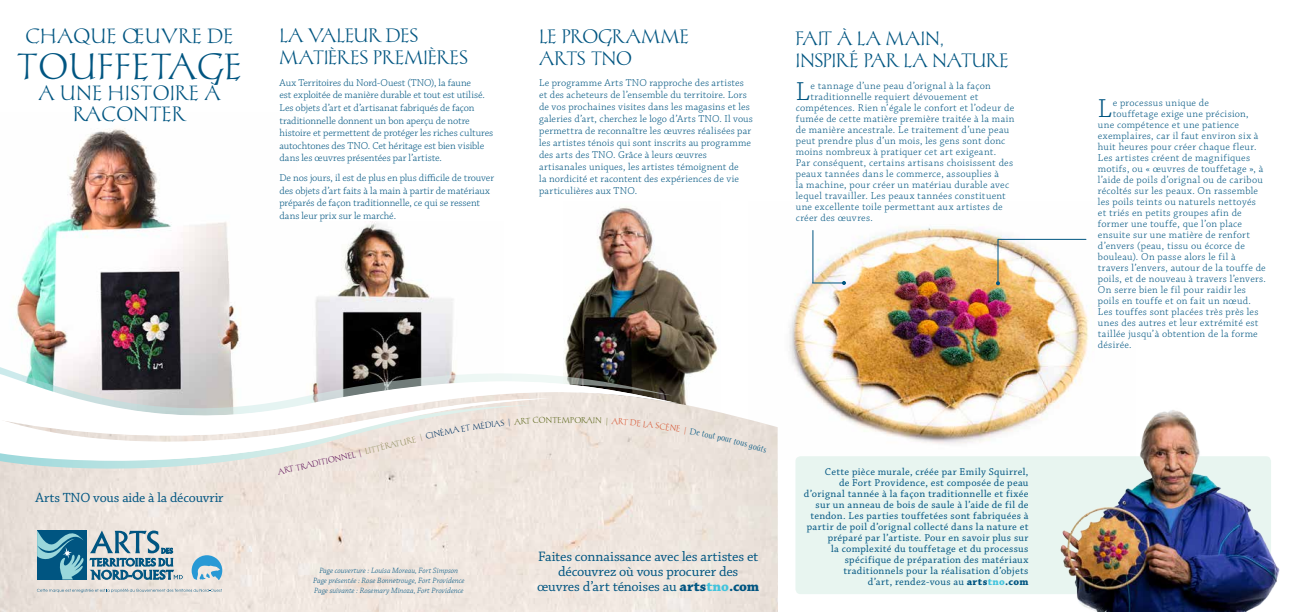
<style>
.page{position:relative;width:1296px;height:612px;background:#fff}
.page>*{position:absolute;margin:0;border:0;box-sizing:border-box;transform-origin:0 0}
.t1{font:30px "Chantelli Antiqua";color:#005581}
.t2{font:300 27.4px "Chaparral Pro";color:#005581}
.t3{font:17px/21.6px "Chantelli Antiqua";color:#005581;text-align:center}
.t4{font:16px/22px "Chantelli Antiqua";letter-spacing:-.035em;color:#005581}
.t5{font:14.4px/15px "Chaparral Pro";letter-spacing:-.015em;color:#005581;text-align:center}
.t6{font:14px "Chaparral Pro";letter-spacing:-.01em;color:#005581}
.t7{font:300 10.5px/12px "Chaparral Pro";letter-spacing:.02em;color:#005581}
.t8{font:10.5px/11px "Chaparral Pro";letter-spacing:.03em;color:#005581;text-align:right}
.t9{font:300 10.5px/12.6px "Chaparral Pro";letter-spacing:-.01em;color:#005581}
.t10{font:300 10.5px/12.6px "Chaparral Pro";letter-spacing:-.005em;color:#005581}
.t11{font:italic 300 8px/9.6px "Chaparral Pro";color:#005581;text-align:center}
.t12{font:7px "Chantelli Antiqua";color:#979467}
.t13{font:7px "Chantelli Antiqua";color:#62165c}
.t14{font:7px "Chantelli Antiqua";color:#005581}
.t15{font:7px "Chantelli Antiqua";color:#606b21}
.s1{color:#62165c}
.s2{font-weight:700}
.s3{font-weight:700;color:#42c4dd}
</style>
<div class="page">
<img style="left:789px;top:227px;width:300px;height:217px">
<img style="left:564px;top:206px;width:154px;height:185px">
<img style="left:315px;top:222px;width:138px;height:141px">
<img style="left:16px;top:128px;width:225px;height:235px">
<img style="left:0;top:391px;width:778px;height:221px">
<svg style="left:0;top:472px;width:534px;height:6px;background:#ece3db"></svg>
<svg style="left:0;top:363px;width:680px;height:9px"></svg>
<svg style="left:0;top:372px;width:680px;height:100px"></svg>
<svg style="left:37px;top:527px;width:146px;height:53px;background:#80a6b6"></svg>
<svg style="left:192px;top:555px;width:30px;height:25px"></svg>
<svg style="left:37px;top:589px;width:185px;height:4px"></svg>
<div style="left:795px;top:456px;width:476px;height:138px;background:#e3f3ed;border-radius:5px"></div>
<hr style="left:998px;top:239px;width:88px;height:1px;background:#005581">
<hr style="left:998px;top:239px;width:1px;height:44px;background:#005581">
<svg style="left:996px;top:281px;width:4px;height:4px"></svg>
<img style="left:1046px;top:396px;width:234px;height:216px">
<hr style="left:812px;top:230px;width:1px;height:53px;background:#005581">
<hr style="left:812px;top:282px;width:32px;height:1px;background:#005581">
<svg style="left:842px;top:281px;width:4px;height:4px"></svg>
<svg style="left:277px;top:466px;width:14px;height:9px"></svg>
<div style="left:420px;top:417px;width:141px;height:25px;background:#efe5de"></div>
<div style="left:575px;top:416px;width:157px;height:27px;background:#ece2db"></div>
<svg style="left:748px;top:444px;width:19px;height:9px"></svg>
<h3 class="t3" style="left:25px;top:25px;width:210px">CHAQUE ŒUVRE DE</h3>
<h1 class="t1" style="left:17px;top:47px;width:227px">TOUFFETAGE</h1>
<h3 class="t3" style="left:38px;top:82px;width:184px">A UNE HISTOIRE À<br>RACONTER</h3>
<h3 class="t4" style="left:280px;top:24px;width:190px">LA VALEUR DES<br>MATIÈRES PREMIÈRES</h3>
<p class="t9" style="left:280px;top:77px;width:215px">Aux Territoires du Nord-Ouest (TNO), la faune<br>est exploitée de manière durable et tout est utilisé.<br>Les objets d’art et d’artisanat fabriqués de façon traditionnelle donnent un bon aperçu de notre histoire et permettent de protéger les riches cultures autochtones des TNO. Cet héritage est bien visible dans les œuvres présentées par l’artiste.</p>
<p class="t10" style="left:280px;top:172px;width:216px">De nos jours, il est de plus en plus difficile de trouver des objets d’art faits à la main à partir de matériaux préparés de façon traditionnelle, ce qui se ressent dans leur prix sur le marché.</p>
<h3 class="t4" style="left:539px;top:25px;width:152px">LE PROGRAMME<br>ARTS TNO</h3>
<p class="t7" style="left:539px;top:77px;width:215px">Le programme Arts TNO rapproche des artistes et des acheteurs de l’ensemble du territoire. Lors de vos prochaines visites dans les magasins et les galeries d’art, cherchez le logo d’Arts TNO. Il vous permettra de reconnaître les œuvres réalisées par les artistes ténois qui sont inscrits au programme des arts des TNO. Grâce à leurs œuvres artisanales uniques, les artistes témoignent de<br>la nordicité et racontent des expériences de vie particulières aux TNO.</p>
<h3 class="t4" style="left:795px;top:27px;width:215px">FAIT À LA MAIN,<br>INSPIRÉ PAR LA NATURE</h3>
<h2 class="t2" style="left:796px;top:76px;width:16px">L</h2>
<p class="t7" style="left:811px;top:80px;width:182px">e tannage d’une peau d’orignal à la façon</p>
<p class="t7" style="left:811px;top:91px;width:169px">traditionnelle requiert dévouement et</p>
<p class="t7" style="left:796px;top:102px;width:220px">compétences. Rien n’égale le confort et l’odeur de</p>
<p class="t7" style="left:796px;top:113px;width:220px">fumée de cette matière première traitée à la main</p>
<p class="t7" style="left:796px;top:124px;width:215px">de manière ancestrale. Le traitement d’une peau</p>
<p class="t7" style="left:796px;top:135px;width:211px">peut prendre plus d’un mois, les gens sont donc</p>
<p class="t7" style="left:796px;top:146px;width:202px">moins nombreux à pratiquer cet art exigeant.</p>
<p class="t7" style="left:796px;top:157px;width:219px">Par conséquent, certains artisans choisissent des</p>
<p class="t7" style="left:796px;top:168px;width:205px">peaux tannées dans le commerce, assouplies à</p>
<p class="t7" style="left:796px;top:179px;width:215px">la machine, pour créer un matériau durable avec</p>
<p class="t7" style="left:796px;top:190px;width:212px">lequel travailler. Les peaux tannées constituent</p>
<p class="t7" style="left:796px;top:201px;width:209px">une excellente toile permettant aux artistes de</p>
<p class="t7" style="left:796px;top:212px;width:79px">créer des œuvres.</p>
<h3 class="t6" style="left:36px;top:490px;width:189px">Arts TNO vous aide à la découvrir</h3>
<p class="t12" style="left:347px;top:451px;width:72px;rotate:-14deg"><span class="s1">EL |</span> LITTÉRATURE</p>
<p class="t13" style="left:288px;top:465px;width:62px;rotate:-13deg">T TRADITIONN</p>
<p class="t11" style="left:313px;top:566px;width:153px">Page couverture : Louisa Moreau, Fort Simpson<br>Page présentée : Rose Bonnetrouge, Fort Providence<br>Page suivante : Rosemary Minoza, Fort Providence</p>
<p class="t15" style="left:562px;top:415px;width:14px">MP</p>
<p class="t14" style="left:735px;top:436px;width:15px;rotate:15deg">tous</p>
<h3 class="t5" style="left:537px;top:550px;width:224px">Faites connaissance avec les artistes et découvrez où vous procurer des œuvres d’art ténoises au <span class="s2">arts</span><span class="s3">tno</span><span class="s2">.com</span></h3>
<p class="t8" style="left:804px;top:467px;width:226px">Cette pièce murale, créée par Emily Squirrel,<br>de Fort Providence, est composée de peau d’orignal tannée à la façon traditionnelle et fixée sur un anneau de bois de saule à l’aide de fil de tendon. Les parties touffetées sont fabriquées à partir de poil d’orignal collecté dans la nature et préparé par l’artiste. Pour en savoir plus sur<br>la complexité du touffetage et du processus spécifique de préparation des matériaux traditionnels pour la réalisation d’objets<br>d’art, rendez-vous au <span class="s2">arts</span><span class="s3">tno</span><span class="s2">.com</span></p>
<h2 class="t2" style="left:1098px;top:94px;width:16px">L</h2>
<p class="t7" style="left:1113px;top:97px;width:98px">e processus unique de</p>
<p class="t7" style="left:1113px;top:108px;width:138px">touffetage exige une précision,</p>
<p class="t7" style="left:1098px;top:119px;width:143px">une compétence et une patience</p>
<p class="t7" style="left:1098px;top:130px;width:162px">exemplaires, car il faut environ six à</p>
<p class="t7" style="left:1098px;top:141px;width:160px">huit heures pour créer chaque fleur.</p>
<p class="t7" style="left:1098px;top:152px;width:154px">Les artistes créent de magnifiques</p>
<p class="t7" style="left:1098px;top:163px;width:167px">motifs, ou « œuvres de touffetage », à</p>
<p class="t7" style="left:1098px;top:174px;width:166px">l’aide de poils d’orignal ou de caribou</p>
<p class="t7" style="left:1098px;top:185px;width:162px">récoltés sur les peaux. On rassemble</p>
<p class="t7" style="left:1098px;top:196px;width:160px">les poils teints ou naturels nettoyés</p>
<p class="t7" style="left:1098px;top:207px;width:145px">et triés en petits groupes afin de</p>
<p class="t7" style="left:1098px;top:218px;width:146px">former une touffe, que l’on place</p>
<p class="t7" style="left:1098px;top:229px;width:154px">ensuite sur une matière de renfort</p>
<p class="t7" style="left:1098px;top:240px;width:149px">d’envers (peau, tissu ou écorce de</p>
<p class="t7" style="left:1098px;top:251px;width:139px">bouleau). On passe alors le fil à</p>
<p class="t7" style="left:1098px;top:262px;width:169px">travers l’envers, autour de la touffe de</p>
<p class="t7" style="left:1098px;top:273px;width:170px">poils, et de nouveau à travers l’envers.</p>
<p class="t7" style="left:1098px;top:284px;width:150px">On serre bien le fil pour raidir les</p>
<p class="t7" style="left:1098px;top:295px;width:154px">poils en touffe et on fait un nœud.</p>
<p class="t7" style="left:1098px;top:306px;width:162px">Les touffes sont placées très près les</p>
<p class="t7" style="left:1098px;top:317px;width:162px">unes des autres et leur extrémité est</p>
<p class="t7" style="left:1098px;top:328px;width:161px">taillée jusqu’à obtention de la forme</p>
<p class="t7" style="left:1098px;top:339px;width:35px">désirée.</p>
</div>
